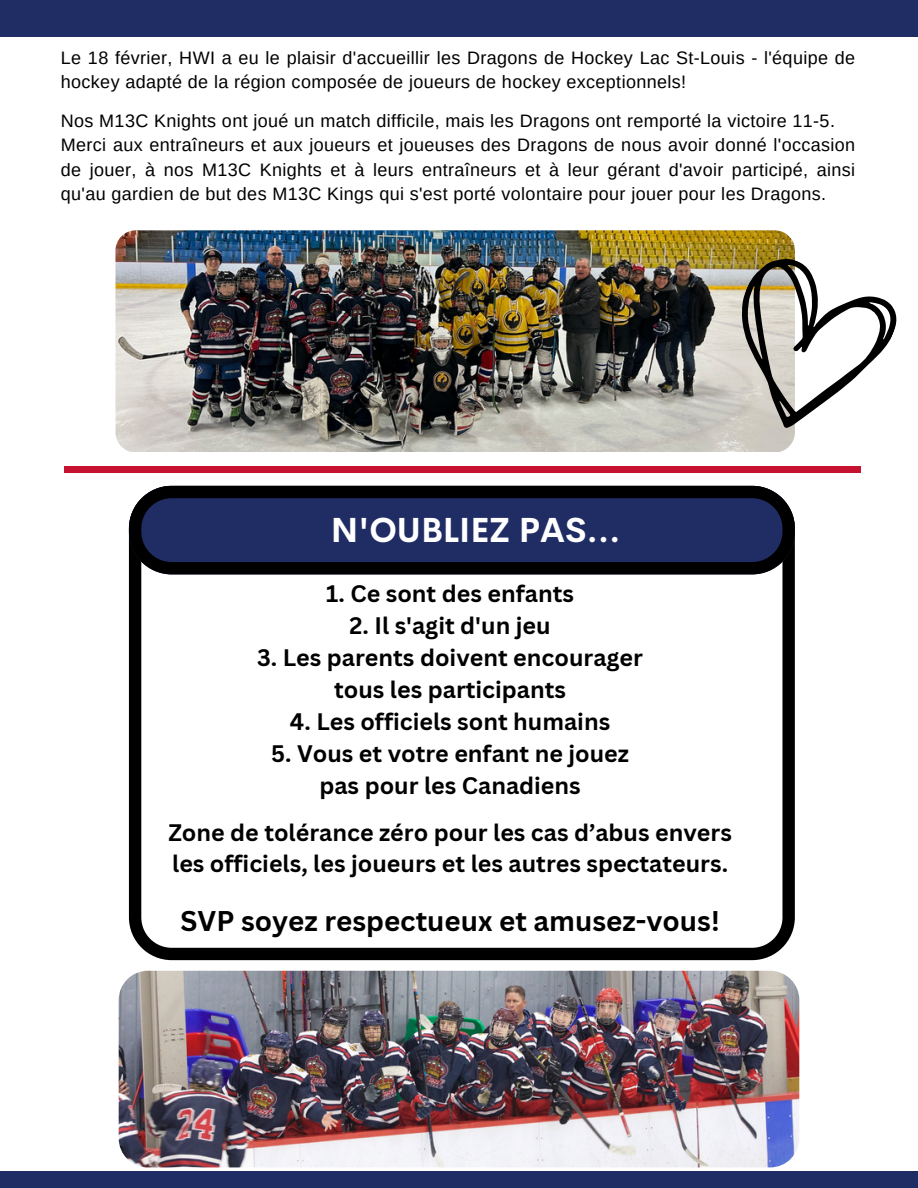
<style>
.page{position:relative;width:918px;height:1188px;background:#fff}
.page>*{position:absolute;margin:0;border:0;box-sizing:border-box;transform-origin:0 0}
.t1{font:700 34.05px "Cerebri Sans";color:#fff}
.t2{font:700 27.75px "Canva Sans";color:#000}
.t3{font:700 23.25px/32px "Canva Sans";color:#000;text-align:center}
.t4{font:18px/24.5px "Arimo";letter-spacing:.02em;color:#000}
</style>
<div class="page">
<div style="left:0;top:0;width:918px;height:37px;background:#202d64"></div>
<div style="left:0;top:1171px;width:918px;height:17px;background:#202d64"></div>
<img style="left:119px;top:971px;width:680px;height:196px;border-radius:29px">
<img style="left:115px;top:230px;width:680px;height:222px;border-radius:20px">
<svg style="left:703px;top:247px;width:194px;height:205px"></svg>
<div style="left:65px;top:466px;width:796px;height:6px;background:#c41230"></div>
<svg style="left:129px;top:574px;width:666px;height:386px"></svg>
<svg style="left:129px;top:486px;width:666px;height:88px;background:#1a2348"></svg>
<p class="t4" style="left:61px;top:45px;width:796px">Le 18 février, HWI a eu le plaisir d'accueillir les Dragons de Hockey Lac St-Louis - l'équipe de hockey adapté de la région composée de joueurs de hockey exceptionnels!</p>
<p class="t4" style="left:61px;top:108px;width:776px">Nos M13C Knights ont joué un match difficile, mais les Dragons ont remporté la victoire 11-5.</p>
<p class="t4" style="left:61px;top:133px;width:796px;text-align:justify">Merci aux entraîneurs et aux joueurs et joueuses des Dragons de nous avoir donné l'occasion de jouer, à nos M13C Knights et à leurs entraîneurs et à leur gérant d'avoir participé, ainsi qu'au gardien de but des M13C Kings qui s'est porté volontaire pour jouer pour les Dragons.</p>
<h1 class="t1" style="left:331px;top:508px;width:291px">N'OUBLIEZ PAS…</h1>
<h3 class="t3" style="left:326px;top:577px;width:249px">1. Ce sont des enfants</h3>
<h3 class="t3" style="left:350px;top:609px;width:203px">2. Il s'agit d'un jeu</h3>
<h3 class="t3" style="left:257px;top:641px;width:387px">3. Les parents doivent encourager tous les participants</h3>
<h3 class="t3" style="left:290px;top:705px;width:322px">4. Les officiels sont humains</h3>
<h3 class="t3" style="left:271px;top:737px;width:359px">5. Vous et votre enfant ne jouez pas pour les Canadiens</h3>
<h3 class="t3" style="left:168px;top:816px;width:565px;text-align:left">Zone de tolérance zéro pour les cas d’abus envers les officiels, les joueurs et les autres spectateurs.</h3>
<h2 class="t2" style="left:181px;top:901px;width:541px">SVP soyez respectueux et amusez-vous!</h2>
</div>
